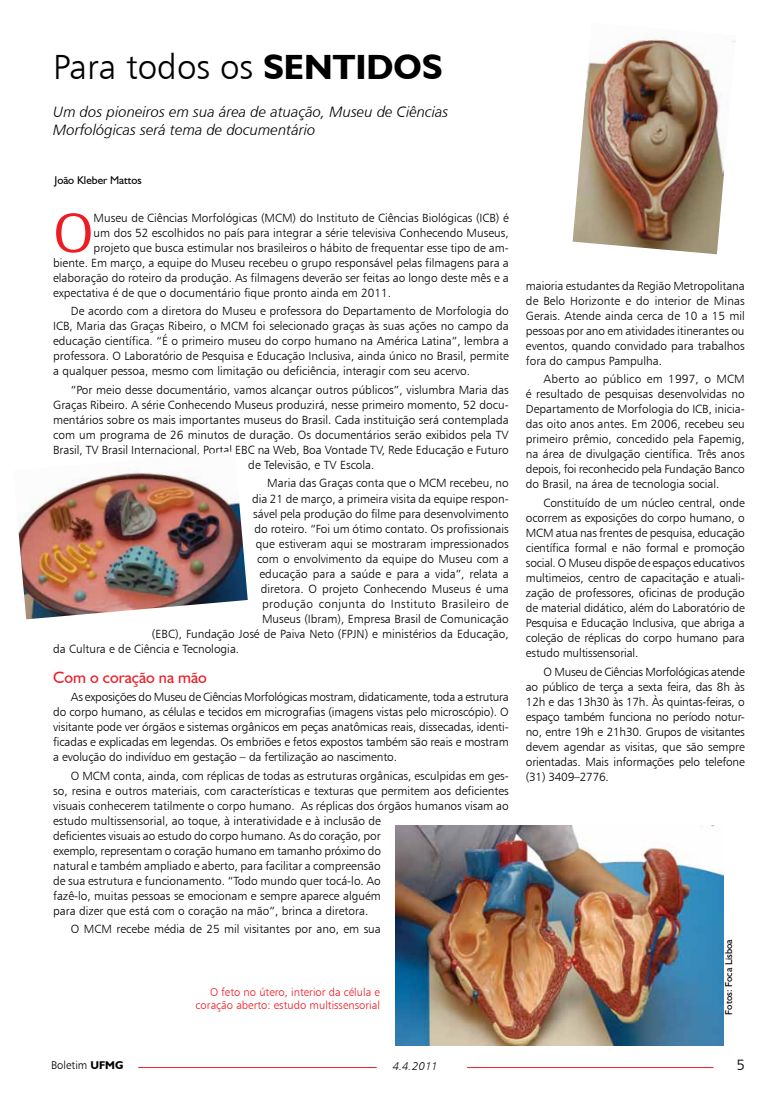
<style>
.page{position:relative;width:780px;height:1099px;background:#fff}
.page>*{position:absolute;margin:0;border:0;box-sizing:border-box;transform-origin:0 0}
.t1{font:57.88px "Humanist Slabserif 712 BT";color:#ed1c24}
.t2{font:35px "Humanist 777 BT Light B";color:#000}
.t3{font:16.25px "Humanist 521 BT";color:#ed1c24}
.t4{font:15px/18px "Humanist 777 BT Light Italic B";color:#000}
.t5{font:15px "Humanist 777 BT Light B";color:#000}
.t6{font:11.88px/15px "Humanist 777 BT Light B";color:#000;text-align:justify}
.t7{font:11.88px "Humanist 777 BT Light B";letter-spacing:.03em;color:#000}
.t8{font:11.25px/13.5px "Humanist 777 BT Light B";color:#ed1c24;text-align:right}
.t9{font:11.25px "Humanist 521 BT";color:#000}
.t10{font:11.25px "Humanist 777 BT Light B";color:#000}
.t11{font:11.25px "Humanist 777 BT Light Italic B";color:#000}
.t12{font:10px "Humanist 521 BT";color:#000}
.s1{font-family:"Humanist 521 BT";font-weight:700}
</style>
<div class="page">
<hr style="left:467px;top:1067px;width:246px;height:1px;background:#ed1c24">
<hr style="left:138px;top:1067px;width:238px;height:1px;background:#ed1c24">
<img style="left:18px;top:472px;width:230px;height:147px">
<img style="left:572px;top:38px;width:164px;height:216px">
<img style="left:395px;top:825px;width:328px;height:220px">
<h2 class="t2" style="left:53px;top:45px;width:391px">Para todos os <span class="s1">SENTIDOS</span></h2>
<p class="t4" style="left:53px;top:103px;width:397px">Um dos pioneiros em sua área de atuação, Museu de Ciências<br>Morfológicas será tema de documentário</p>
<p class="t9" style="left:54px;top:173px;width:89px">João Kleber Mattos</p>
<h1 class="t1" style="left:53px;top:198px;width:42px">O</h1>
<p class="t6" style="left:94px;top:210px;width:416px">Museu de Ciências Morfológicas (MCM) do Instituto de Ciências Biológicas (ICB) é</p>
<p class="t6" style="left:94px;top:225px;width:416px">um dos 52 escolhidos no país para integrar a série televisiva Conhecendo Museus,</p>
<p class="t6" style="left:94px;top:240px;width:416px">projeto que busca estimular nos brasileiros o hábito de frequentar esse tipo de am-</p>
<p class="t6" style="left:53px;top:255px;width:457px">biente. Em março, a equipe do Museu recebeu o grupo responsável pelas filmagens para a</p>
<p class="t6" style="left:53px;top:270px;width:457px">elaboração do roteiro da produção. As filmagens deverão ser feitas ao longo deste mês e a</p>
<p class="t6" style="left:53px;top:285px;width:339px">expectativa é de que o documentário fique pronto ainda em 2011.</p>
<p class="t6" style="left:53px;top:303px;width:457px;text-indent:18px">De acordo com a diretora do Museu e professora do Departamento de Morfologia do ICB, Maria das Graças Ribeiro, o MCM foi selecionado graças às suas ações no campo da educação científica. “É o primeiro museu do corpo humano na América Latina”, lembra a professora. O Laboratório de Pesquisa e Educação Inclusiva, ainda único no Brasil, permite a qualquer pessoa, mesmo com limitação ou deficiência, interagir com seu acervo.</p>
<p class="t6" style="left:71px;top:382px;width:439px">“Por meio desse documentário, vamos alcançar outros públicos”, vislumbra Maria das</p>
<p class="t6" style="left:53px;top:397px;width:457px">Graças Ribeiro. A série Conhecendo Museus produzirá, nesse primeiro momento, 52 docu-</p>
<p class="t6" style="left:53px;top:412px;width:457px">mentários sobre os mais importantes museus do Brasil. Cada instituição será contemplada</p>
<p class="t6" style="left:53px;top:427px;width:457px">com um programa de 26 minutos de duração. Os documentários serão exibidos pela TV</p>
<p class="t6" style="left:53px;top:442px;width:457px">Brasil, TV Brasil Internacional, Portal EBC na Web, Boa Vontade TV, Rede Educação e Futuro</p>
<p class="t6" style="left:248px;top:457px;width:128px">de Televisão, e TV Escola.</p>
<p class="t6" style="left:267px;top:475px;width:243px">Maria das Graças conta que o MCM recebeu, no</p>
<p class="t6" style="left:252px;top:490px;width:258px">dia 21 de março, a primeira visita da equipe respon-</p>
<p class="t6" style="left:253px;top:505px;width:257px">sável pela produção do filme para desenvolvimento</p>
<p class="t6" style="left:254px;top:520px;width:256px">do roteiro. “Foi um ótimo contato. Os profissionais</p>
<p class="t6" style="left:256px;top:535px;width:254px">que estiveram aqui se mostraram impressionados</p>
<p class="t6" style="left:257px;top:550px;width:253px">com o envolvimento da equipe do Museu com a</p>
<p class="t6" style="left:259px;top:565px;width:251px">educação para a saúde e para a vida”, relata a</p>
<p class="t6" style="left:261px;top:580px;width:249px">diretora. O projeto Conhecendo Museus é uma</p>
<p class="t7" style="left:262px;top:596px;width:248px">produção conjunta do Instituto Brasileiro de</p>
<p class="t6" style="left:262px;top:610px;width:248px">Museus (Ibram), Empresa Brasil de Comunicação</p>
<p class="t6" style="left:152px;top:625px;width:358px">(EBC), Fundação José de Paiva Neto (FPJN) e ministérios da Educação,</p>
<p class="t6" style="left:53px;top:640px;width:187px">da Cultura e de Ciência e Tecnologia.</p>
<h3 class="t3" style="left:53px;top:667px;width:155px">Com o coração na mão</h3>
<p class="t6" style="left:53px;top:689px;width:457px;text-indent:18px">As exposições do Museu de Ciências Morfológicas mostram, didaticamente, toda a estrutura do corpo humano, as células e tecidos em micrografias (imagens vistas pelo microscópio). O visitante pode ver órgãos e sistemas orgânicos em peças anatômicas reais, dissecadas, identi&shy;ficadas e explicadas em legendas. Os embriões e fetos expostos também são reais e mostram a evolução do indivíduo em gestação – da fertilização ao nascimento.</p>
<p class="t6" style="left:53px;top:768px;width:457px;text-align:left;text-indent:18px">O MCM conta, ainda, com réplicas de todas as estruturas orgânicas, esculpidas em ges&shy;so, resina e outros materiais, com características e texturas que permitem aos deficientes visuais conhecerem tatilmente o corpo humano. As réplicas dos órgãos humanos visam ao estudo multissensorial, ao toque, à interatividade e à inclusão de<br>deficientes visuais ao estudo do corpo humano. As do coração, por<br>exemplo, representam o coração humano em tamanho próximo do<br>natural e também ampliado e aberto, para facilitar a compreensão<br>de sua estrutura e funcionamento. “Todo mundo quer tocá-lo. Ao<br>fazê-lo, muitas pessoas se emocionam e sempre aparece alguém<br>para dizer que está com o coração na mão”, brinca a diretora.</p>
<p class="t6" style="left:71px;top:921px;width:311px">O MCM recebe média de 25 mil visitantes por ano, em sua</p>
<p class="t8" style="left:196px;top:984px;width:186px">O feto no útero, interior da célula e coração aberto: estudo multissensorial</p>
<p class="t6" style="left:526px;top:278px;width:220px">maioria estudantes da Região Metropolitana de Belo Horizonte e do interior de Minas Gerais. Atende ainda cerca de 10 a 15 mil pessoas por ano em atividades itinerantes ou eventos, quando convidado para trabalhos fora do campus Pampulha.</p>
<p class="t6" style="left:526px;top:371px;width:220px;text-indent:18px">Aberto ao público em 1997, o MCM é resultado de pesquisas desenvolvidas no Departamento de Morfologia do ICB, inicia&shy;das oito anos antes. Em 2006, recebeu seu primeiro prêmio, concedido pela Fapemig, na área de divulgação científica. Três anos depois, foi reconhecido pela Fundação Banco do Brasil, na área de tecnologia social.</p>
<p class="t6" style="left:526px;top:495px;width:220px;text-indent:18px">Constituído de um núcleo central, onde ocorrem as exposições do corpo humano, o MCM atua nas frentes de pesquisa, educação científica formal e não formal e promoção social. O Museu dispõe de espaços educativos multimeios, centro de capacitação e atuali&shy;zação de professores, oficinas de produção de material didático, além do Laboratório de Pesquisa e Educação Inclusiva, que abriga a coleção de réplicas do corpo humano para estudo multissensorial.</p>
<p class="t6" style="left:526px;top:663px;width:220px;text-indent:18px">O Museu de Ciências Morfológicas atende ao público de terça a sexta feira, das 8h às 12h e das 13h30 às 17h. Às quintas-feiras, o espaço também funciona no período notur&shy;no, entre 19h e 21h30. Grupos de visitantes devem agendar as visitas, que são sempre orientadas. Mais informações pelo telefone (31) 3409–2776.</p>
<p class="t12" style="left:722px;top:1014px;width:77px;rotate:-90deg">Fotos: Foca Lisboa</p>
<p class="t10" style="left:51px;top:1058px;width:74px">Boletim <span class="s1">UFMG</span></p>
<p class="t11" style="left:393px;top:1059px;width:47px">4.4.2011</p>
<p class="t5" style="left:736px;top:1055px;width:10px">5</p>
</div>
